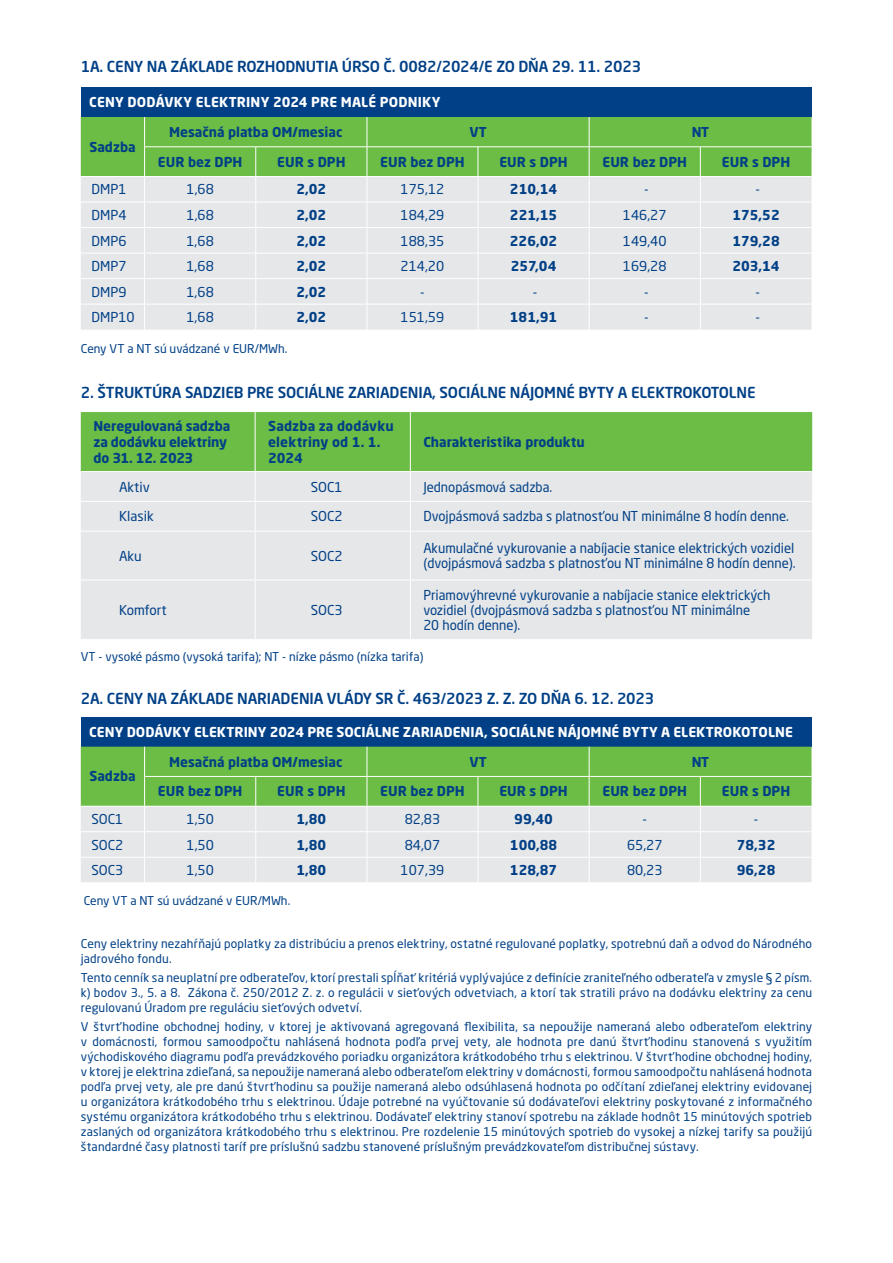
<style>
.page{position:relative;width:893px;height:1263px;background:#fff}
.page>*{position:absolute;margin:0;border:0;box-sizing:border-box;transform-origin:0 0}
.t1{font:500 15px "Neo Sans W1 G";letter-spacing:-.01em;color:#014086}
.t2{font:13.5px/15px "Neo Sans W1 G";color:#014086}
.t3{font:700 13.5px/16.2px "Neo Sans W1 G";color:#014086}
.t4{font:700 13.5px "Neo Sans W1 G";letter-spacing:.005em;color:#fff}
.t5{font:12px/15px "Neo Sans W1 G";letter-spacing:.01em;color:#014086;text-align:justify}
</style>
<div class="page">
<div style="left:81px;top:532px;width:731px;height:107px;background:#e6e7e9"></div>
<svg style="left:81px;top:412px;width:731px;height:119px;background:#aad298"></svg>
<hr style="left:255px;top:531px;width:1px;height:49px;background:#fff">
<hr style="left:410px;top:531px;width:1px;height:49px;background:#fff">
<hr style="left:81px;top:580px;width:174px;height:1px;background:#fff">
<hr style="left:255px;top:580px;width:155px;height:1px;background:#fff">
<hr style="left:255px;top:580px;width:1px;height:59px;background:#fff">
<hr style="left:410px;top:580px;width:402px;height:1px;background:#fff">
<hr style="left:410px;top:580px;width:1px;height:59px;background:#fff">
<div style="left:81px;top:717px;width:730px;height:30px;background:#014086"></div>
<svg style="left:81px;top:747px;width:730px;height:135px;background:#b2d5a3"></svg>
<div style="left:81px;top:87px;width:730px;height:30px;background:#014086"></div>
<svg style="left:81px;top:117px;width:730px;height:213px;background:#c5dcbd"></svg>
<p class="t1" style="left:81px;top:58px;width:562px">1A. CENY NA ZÁKLADE ROZHODNUTIA ÚRSO Č. 0082/2024/E ZO DŇA 29. 11. 2023</p>
<p class="t4" style="left:89px;top:95px;width:353px">CENY DODÁVKY ELEKTRINY 2024 PRE MALÉ PODNIKY</p>
<p class="t3" style="left:89px;top:139px;width:48px">Sadzba</p>
<p class="t3" style="left:169px;top:124px;width:175px">Mesačná platba OM/mesiac</p>
<p class="t3" style="left:469px;top:124px;width:19px">VT</p>
<p class="t3" style="left:692px;top:124px;width:19px">NT</p>
<p class="t3" style="left:158px;top:154px;width:86px">EUR bez DPH</p>
<p class="t3" style="left:277px;top:154px;width:70px">EUR s DPH</p>
<p class="t3" style="left:380px;top:154px;width:86px">EUR bez DPH</p>
<p class="t3" style="left:499px;top:154px;width:70px">EUR s DPH</p>
<p class="t3" style="left:603px;top:154px;width:86px">EUR bez DPH</p>
<p class="t3" style="left:722px;top:154px;width:70px">EUR s DPH</p>
<p class="t2" style="left:91px;top:182px;width:37px">DMP1</p>
<p class="t2" style="left:186px;top:182px;width:29px">1,68</p>
<p class="t3" style="left:296px;top:181px;width:31px">2,02</p>
<p class="t2" style="left:401px;top:182px;width:45px">175,12</p>
<p class="t3" style="left:510px;top:181px;width:49px">210,14</p>
<p class="t2" style="left:644px;top:182px;width:6px">-</p>
<p class="t2" style="left:755px;top:182px;width:6px">-</p>
<p class="t2" style="left:91px;top:207px;width:37px">DMP4</p>
<p class="t2" style="left:186px;top:207px;width:29px">1,68</p>
<p class="t3" style="left:296px;top:207px;width:31px">2,02</p>
<p class="t2" style="left:401px;top:207px;width:45px">184,29</p>
<p class="t3" style="left:510px;top:207px;width:49px">221,15</p>
<p class="t2" style="left:623px;top:207px;width:45px">146,27</p>
<p class="t3" style="left:732px;top:207px;width:49px">175,52</p>
<p class="t2" style="left:91px;top:233px;width:37px">DMP6</p>
<p class="t2" style="left:186px;top:233px;width:29px">1,68</p>
<p class="t3" style="left:296px;top:232px;width:31px">2,02</p>
<p class="t2" style="left:401px;top:233px;width:45px">188,35</p>
<p class="t3" style="left:510px;top:232px;width:49px">226,02</p>
<p class="t2" style="left:623px;top:233px;width:45px">149,40</p>
<p class="t3" style="left:732px;top:232px;width:49px">179,28</p>
<p class="t2" style="left:91px;top:259px;width:37px">DMP7</p>
<p class="t2" style="left:186px;top:259px;width:29px">1,68</p>
<p class="t3" style="left:296px;top:258px;width:31px">2,02</p>
<p class="t2" style="left:401px;top:259px;width:45px">214,20</p>
<p class="t3" style="left:511px;top:258px;width:47px">257,04</p>
<p class="t2" style="left:623px;top:259px;width:45px">169,28</p>
<p class="t3" style="left:732px;top:258px;width:49px">203,14</p>
<p class="t2" style="left:91px;top:284px;width:37px">DMP9</p>
<p class="t2" style="left:186px;top:284px;width:29px">1,68</p>
<p class="t3" style="left:296px;top:283px;width:31px">2,02</p>
<p class="t2" style="left:420px;top:284px;width:6px">-</p>
<p class="t2" style="left:533px;top:284px;width:6px">-</p>
<p class="t2" style="left:644px;top:284px;width:6px">-</p>
<p class="t2" style="left:755px;top:284px;width:6px">-</p>
<p class="t2" style="left:91px;top:310px;width:45px">DMP10</p>
<p class="t2" style="left:186px;top:310px;width:29px">1,68</p>
<p class="t3" style="left:296px;top:309px;width:31px">2,02</p>
<p class="t2" style="left:401px;top:310px;width:45px">151,59</p>
<p class="t3" style="left:510px;top:309px;width:49px">181,91</p>
<p class="t2" style="left:644px;top:310px;width:6px">-</p>
<p class="t2" style="left:755px;top:310px;width:6px">-</p>
<p class="t5" style="left:81px;top:341px;width:208px">Ceny VT a NT sú uvádzané v EUR/MWh.</p>
<p class="t1" style="left:81px;top:384px;width:676px">2. ŠTRUKTÚRA SADZIEB PRE SOCIÁLNE ZARIADENIA, SOCIÁLNE NÁJOMNÉ BYTY A ELEKTROKOTOLNE</p>
<p class="t3" style="left:94px;top:418px;width:138px">Neregulovaná sadzba za dodávku elektriny do 31. 12. 2023</p>
<p class="t3" style="left:268px;top:418px;width:127px">Sadzba za dodávku elektriny od 1. 1.<br>2024</p>
<p class="t3" style="left:423px;top:434px;width:163px">Charakteristika produktu</p>
<p class="t2" style="left:119px;top:479px;width:32px">Aktiv</p>
<p class="t2" style="left:311px;top:479px;width:33px">SOC1</p>
<p class="t2" style="left:423px;top:479px;width:130px">Jednopásmová sadzba.</p>
<p class="t2" style="left:119px;top:509px;width:36px">Klasik</p>
<p class="t2" style="left:311px;top:509px;width:33px">SOC2</p>
<p class="t2" style="left:423px;top:509px;width:367px">Dvojpásmová sadzba s platnosťou NT minimálne 8 hodín denne.</p>
<p class="t2" style="left:119px;top:548px;width:24px">Aku</p>
<p class="t2" style="left:311px;top:548px;width:33px">SOC2</p>
<p class="t2" style="left:423px;top:541px;width:374px">Akumulačné vykurovanie a nabíjacie stanice elektrických vozidiel (dvojpásmová sadzba s platnosťou NT minimálne 8 hodín denne).</p>
<p class="t2" style="left:119px;top:602px;width:49px">Komfort</p>
<p class="t2" style="left:311px;top:602px;width:33px">SOC3</p>
<p class="t2" style="left:423px;top:587px;width:349px">Priamovýhrevné vykurovanie a nabíjacie stanice elektrických vozidiel (dvojpásmová sadzba s platnosťou NT minimálne<br>20 hodín denne).</p>
<p class="t5" style="left:81px;top:649px;width:344px">VT - vysoké pásmo (vysoká tarifa); NT - nízke pásmo (nízka tarifa)</p>
<p class="t1" style="left:81px;top:689px;width:575px">2A. CENY NA ZÁKLADE NARIADENIA VLÁDY SR Č. 463/2023 Z. Z. ZO DŇA 6. 12. 2023</p>
<p class="t4" style="left:89px;top:724px;width:705px">CENY DODÁVKY ELEKTRINY 2024 PRE SOCIÁLNE ZARIADENIA, SOCIÁLNE NÁJOMNÉ BYTY A ELEKTROKOTOLNE</p>
<p class="t3" style="left:89px;top:768px;width:48px">Sadzba</p>
<p class="t3" style="left:169px;top:753px;width:175px">Mesačná platba OM/mesiac</p>
<p class="t3" style="left:469px;top:753px;width:19px">VT</p>
<p class="t3" style="left:692px;top:753px;width:19px">NT</p>
<p class="t3" style="left:158px;top:783px;width:86px">EUR bez DPH</p>
<p class="t3" style="left:277px;top:783px;width:70px">EUR s DPH</p>
<p class="t3" style="left:380px;top:783px;width:86px">EUR bez DPH</p>
<p class="t3" style="left:499px;top:783px;width:70px">EUR s DPH</p>
<p class="t3" style="left:603px;top:783px;width:86px">EUR bez DPH</p>
<p class="t3" style="left:722px;top:783px;width:70px">EUR s DPH</p>
<p class="t2" style="left:91px;top:812px;width:33px">SOC1</p>
<p class="t2" style="left:186px;top:812px;width:29px">1,50</p>
<p class="t3" style="left:296px;top:811px;width:31px">1,80</p>
<p class="t2" style="left:405px;top:812px;width:37px">82,83</p>
<p class="t3" style="left:514px;top:811px;width:40px">99,40</p>
<p class="t2" style="left:642px;top:812px;width:6px">-</p>
<p class="t2" style="left:754px;top:812px;width:6px">-</p>
<p class="t2" style="left:91px;top:837px;width:33px">SOC2</p>
<p class="t2" style="left:186px;top:837px;width:29px">1,50</p>
<p class="t3" style="left:296px;top:836px;width:31px">1,80</p>
<p class="t2" style="left:405px;top:837px;width:37px">84,07</p>
<p class="t3" style="left:510px;top:836px;width:49px">100,88</p>
<p class="t2" style="left:627px;top:837px;width:37px">65,27</p>
<p class="t3" style="left:737px;top:836px;width:40px">78,32</p>
<p class="t2" style="left:91px;top:863px;width:33px">SOC3</p>
<p class="t2" style="left:187px;top:863px;width:29px">1,50</p>
<p class="t3" style="left:296px;top:862px;width:31px">1,80</p>
<p class="t2" style="left:401px;top:863px;width:45px">107,39</p>
<p class="t3" style="left:510px;top:862px;width:49px">128,87</p>
<p class="t2" style="left:627px;top:863px;width:37px">80,23</p>
<p class="t3" style="left:737px;top:862px;width:40px">96,28</p>
<p class="t5" style="left:84px;top:893px;width:208px">Ceny VT a NT sú uvádzané v EUR/MWh.</p>
<p class="t5" style="left:81px;top:936px;width:733px">Ceny elektriny nezahŕňajú poplatky za distribúciu a prenos elektriny, ostatné regulované poplatky, spotrebnú daň a odvod do Národného jadrového fondu.</p>
<p class="t5" style="left:81px;top:970px;width:733px">Tento cenník sa neuplatní pre odberateľov, ktorí prestali spĺňať kritériá vyplývajúce z definície zraniteľného odberateľa v zmysle § 2 písm. k) bodov 3., 5. a 8. Zákona č. 250/2012 Z. z. o regulácii v sieťových odvetviach, a ktorí tak stratili právo na dodávku elektriny za cenu regulovanú Úradom pre reguláciu sieťových odvetví.</p>
<p class="t5" style="left:81px;top:1019px;width:733px">V štvrťhodine obchodnej hodiny, v ktorej je aktivovaná agregovaná flexibilita, sa nepoužije nameraná alebo odberateľom elektriny v domácnosti, formou samoodpočtu nahlásená hodnota podľa prvej vety, ale hodnota pre danú štvrťhodinu stanovená s využitím východiskového diagramu podľa prevádzkového poriadku organizátora krátkodobého trhu s elektrinou. V štvrťhodine obchodnej hodiny, v ktorej je elektrina zdieľaná, sa nepoužije nameraná alebo odberateľom elektriny v domácnosti, formou samoodpočtu nahlásená hodnota podľa prvej vety, ale pre danú štvrťhodinu sa použije nameraná alebo odsúhlasená hodnota po odčítaní zdieľanej elektriny evidovanej u organizátora krátkodobého trhu s elektrinou. Údaje potrebné na vyúčtovanie sú dodávateľovi elektriny poskytované z informačného systému organizátora krátkodobého trhu s elektrinou. Dodávateľ elektriny stanoví spotrebu na základe hodnôt 15 minútových spotrieb zaslaných od organizátora krátkodobého trhu s elektrinou. Pre rozdelenie 15 minútových spotrieb do vysokej a nízkej tarify sa použijú štandardné časy platnosti taríf pre príslušnú sadzbu stanovené príslušným prevádzkovateľom distribučnej sústavy.</p>
</div>
